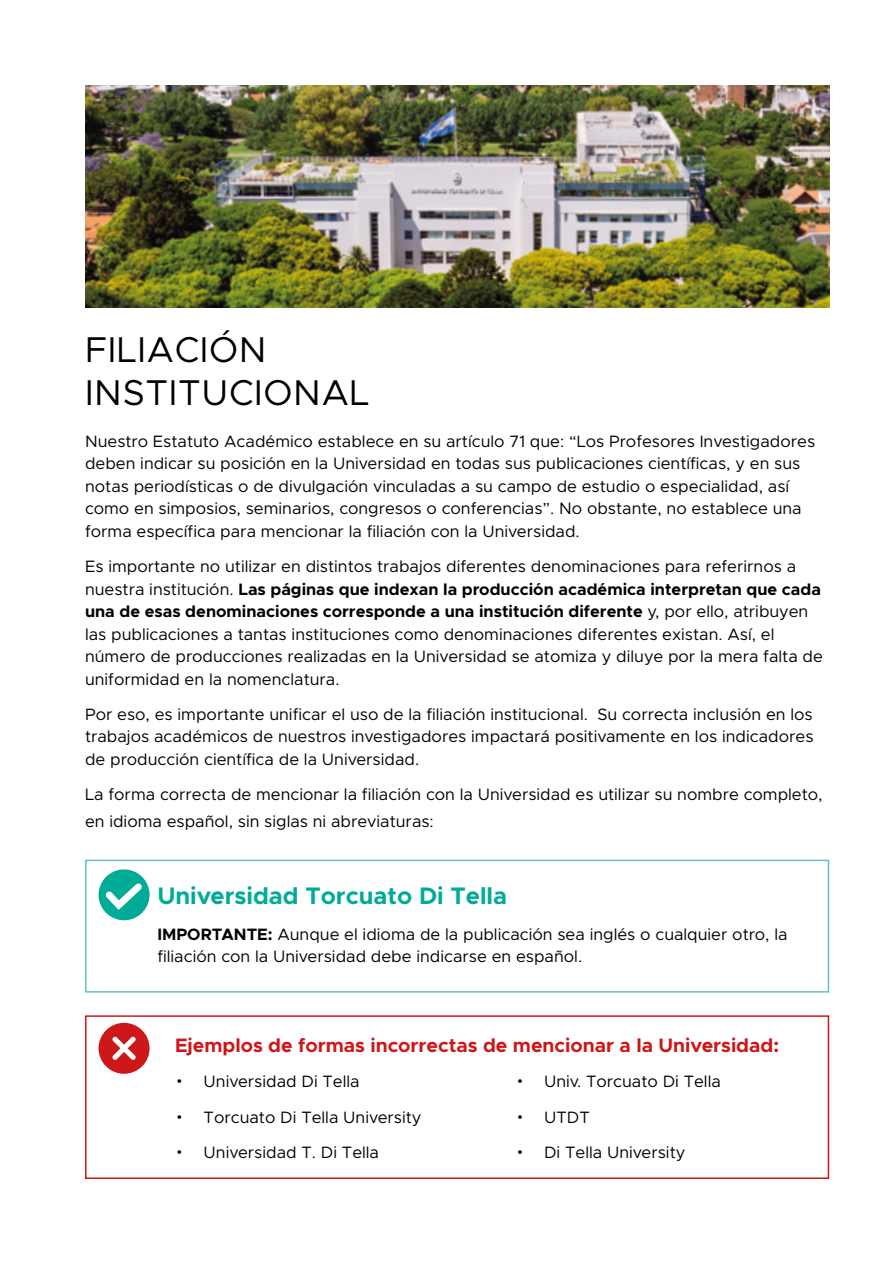
<style>
.page{position:relative;width:893px;height:1263px;background:#fff}
.page>*{position:absolute;margin:0;border:0;box-sizing:border-box;transform-origin:0 0}
.t1{font:36px/43.2px "Metropolis";letter-spacing:.02em;color:#000}
.t2{font:700 24px "Metropolis";color:#00ab98}
.t3{font:700 19.5px "Metropolis";color:#cd1719}
.t4{font:16.5px/22.5px "Metropolis";color:#000}
.s1{font-weight:700}
.s2{font-family:"Helvetica"}
</style>
<div class="page">
<div style="left:85px;top:860px;width:744px;height:132px;border:2px solid #66c1c0"></div>
<div style="left:85px;top:1015px;width:744px;height:164px;border:2px solid #cd1719"></div>
<img style="left:85px;top:85px;width:744px;height:223px">
<svg style="left:99px;top:1023px;width:51px;height:51px"></svg>
<svg style="left:99px;top:869px;width:51px;height:51px"></svg>
<h1 class="t1" style="left:85px;top:328px;width:286px">FILIACIÓN<br>INSTITUCIONAL</h1>
<p class="t4" style="left:85px;top:430px;width:732px">Nuestro Estatuto Académico establece en su artículo 71 que: “Los Profesores Investigadores deben indicar su posición en la Universidad en todas sus publicaciones científicas, y en sus notas periodísticas o de divulgación vinculadas a su campo de estudio o especialidad, así como en simposios, seminarios, congresos o conferencias”. No obstante, no establece una forma específica para mencionar la filiación con la Universidad.</p>
<p class="t4" style="left:85px;top:555px;width:739px">Es importante no utilizar en distintos trabajos diferentes denominaciones para referirnos a nuestra institución. <span class="s1">Las páginas que indexan la producción académica interpretan que cada una de esas denominaciones corresponde a una institución diferente</span> y, por ello, atribuyen las publicaciones a tantas instituciones como denominaciones diferentes existan. Así, el número de producciones realizadas en la Universidad se atomiza y diluye por la mera falta de uniformidad en la nomenclatura.</p>
<p class="t4" style="left:85px;top:703px;width:730px;text-align:justify">Por eso, es importante unificar el uso de la filiación institucional. Su correcta inclusión en los trabajos académicos de nuestros investigadores impactará positivamente en los indicadores de producción científica de la Universidad.</p>
<p class="t4" style="left:85px;top:781px;width:739px;line-height:27px">La forma correcta de mencionar la filiación con la Universidad es utilizar su nombre completo, en idioma español, sin siglas ni abreviaturas:</p>
<h2 class="t2" style="left:157px;top:881px;width:351px">Universidad Torcuato Di Tella</h2>
<p class="t4" style="left:157px;top:923px;width:632px"><span class="s1">IMPORTANTE:</span> Aunque el idioma de la publicación sea inglés o cualquier otro, la filiación con la Universidad debe indicarse en español.</p>
<p class="t3" style="left:175px;top:1032px;width:605px">Ejemplos de formas incorrectas de mencionar a la Universidad:</p>
<p class="t4" style="left:177px;top:1070px;width:185px"><span class="s2">•</span> Universidad Di Tella</p>
<p class="t4" style="left:177px;top:1106px;width:247px"><span class="s2">•</span> Torcuato Di Tella University</p>
<p class="t4" style="left:177px;top:1141px;width:204px"><span class="s2">•</span> Universidad T. Di Tella</p>
<p class="t4" style="left:517px;top:1070px;width:205px"><span class="s2">•</span> Univ. Torcuato Di Tella</p>
<p class="t4" style="left:517px;top:1106px;width:74px"><span class="s2">•</span> UTDT</p>
<p class="t4" style="left:517px;top:1141px;width:170px"><span class="s2">•</span> Di Tella University</p>
</div>
